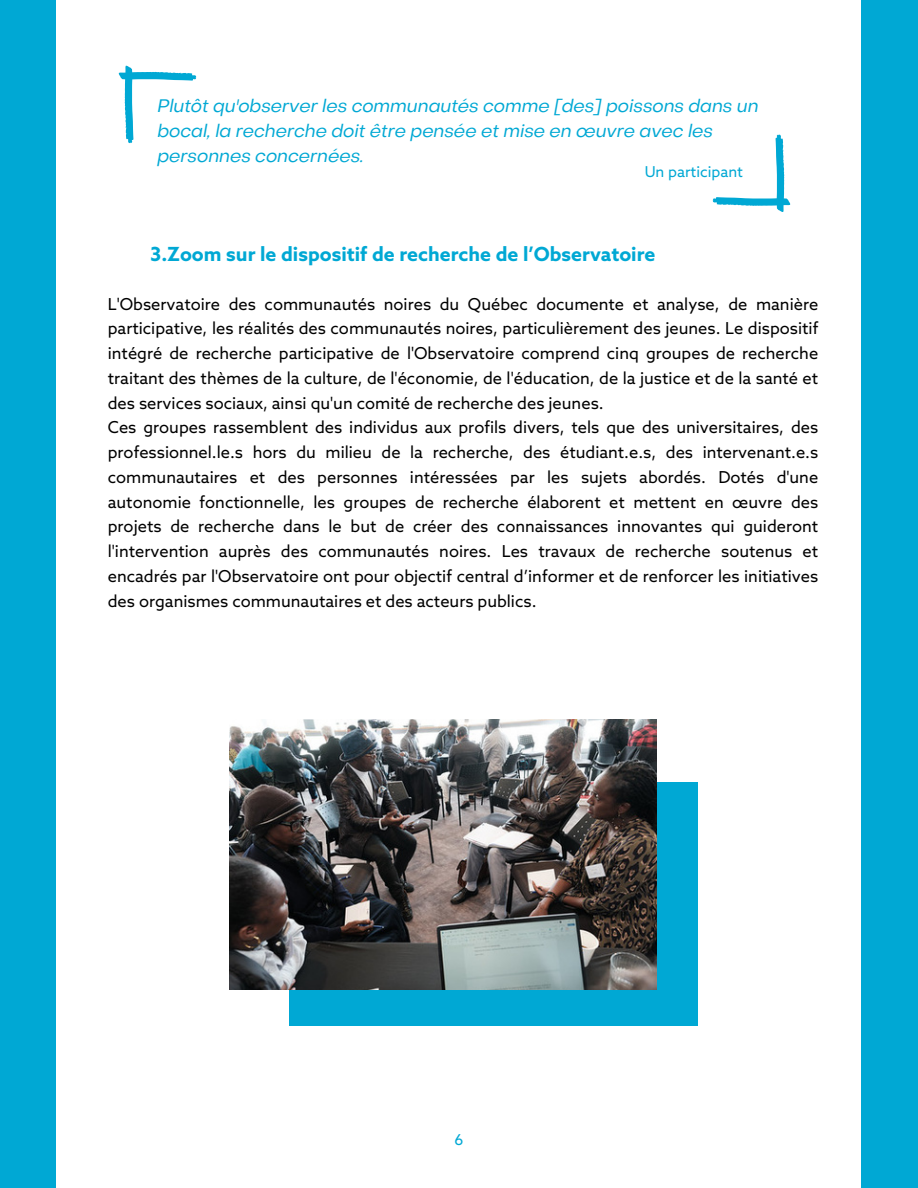
<style>
.page{position:relative;width:918px;height:1188px;background:#fff}
.page>*{position:absolute;margin:0;border:0;box-sizing:border-box;transform-origin:0 0}
.t1{font:700 19.5px "Azo Sans W01";color:#00a8d4}
.t2{font:italic 18px/24.8px "Object Sans";color:#00a8d4}
.t3{font:16.5px/24.8px "Azo Sans";color:#000;text-align:justify}
.t4{font:15px "Azo Sans";color:#00a8d4}
</style>
<div class="page">
<div style="left:0;top:0;width:56px;height:1188px;background:#00a8d4"></div>
<div style="left:862px;top:0;width:56px;height:1188px;background:#00a8d4"></div>
<svg style="left:119px;top:66px;width:77px;height:77px"></svg>
<svg style="left:713px;top:135px;width:77px;height:77px"></svg>
<div style="left:289px;top:782px;width:408px;height:243px;background:#00a8d4"></div>
<img style="left:229px;top:719px;width:428px;height:270px">
<p class="t2" style="left:157px;top:95px;width:603px">Plutôt qu'observer les communautés comme [des] poissons dans un bocal, la recherche doit être pensée et mise en œuvre avec les personnes concernées.</p>
<h2 class="t4" style="left:645px;top:164px;width:100px">Un participant</h2>
<p class="t1" style="left:150px;top:241px;width:507px">3.Zoom sur le dispositif de recherche de l’Observatoire</p>
<p class="t3" style="left:108px;top:293px;width:712px">L'Observatoire des communautés noires du Québec documente et analyse, de manière participative, les réalités des communautés noires, particulièrement des jeunes. Le dispositif intégré de recherche participative de l'Observatoire comprend cinq groupes de recherche traitant des thèmes de la culture, de l'économie, de l'éducation, de la justice et de la santé et des services sociaux, ainsi qu'un comité de recherche des jeunes.</p>
<p class="t3" style="left:108px;top:417px;width:712px">Ces groupes rassemblent des individus aux profils divers, tels que des universitaires, des professionnel.le.s hors du milieu de la recherche, des étudiant.e.s, des intervenant.e.s communautaires et des personnes intéressées par les sujets abordés. Dotés d'une autonomie fonctionnelle, les groupes de recherche élaborent et mettent en œuvre des projets de recherche dans le but de créer des connaissances innovantes qui guideront l'intervention auprès des communautés noires. Les travaux de recherche soutenus et encadrés par l'Observatoire ont pour objectif central d’informer et de renforcer les initiatives des organismes communautaires et des acteurs publics.</p>
<h1 class="t4" style="left:455px;top:1132px;width:10px">6</h1>
</div>
